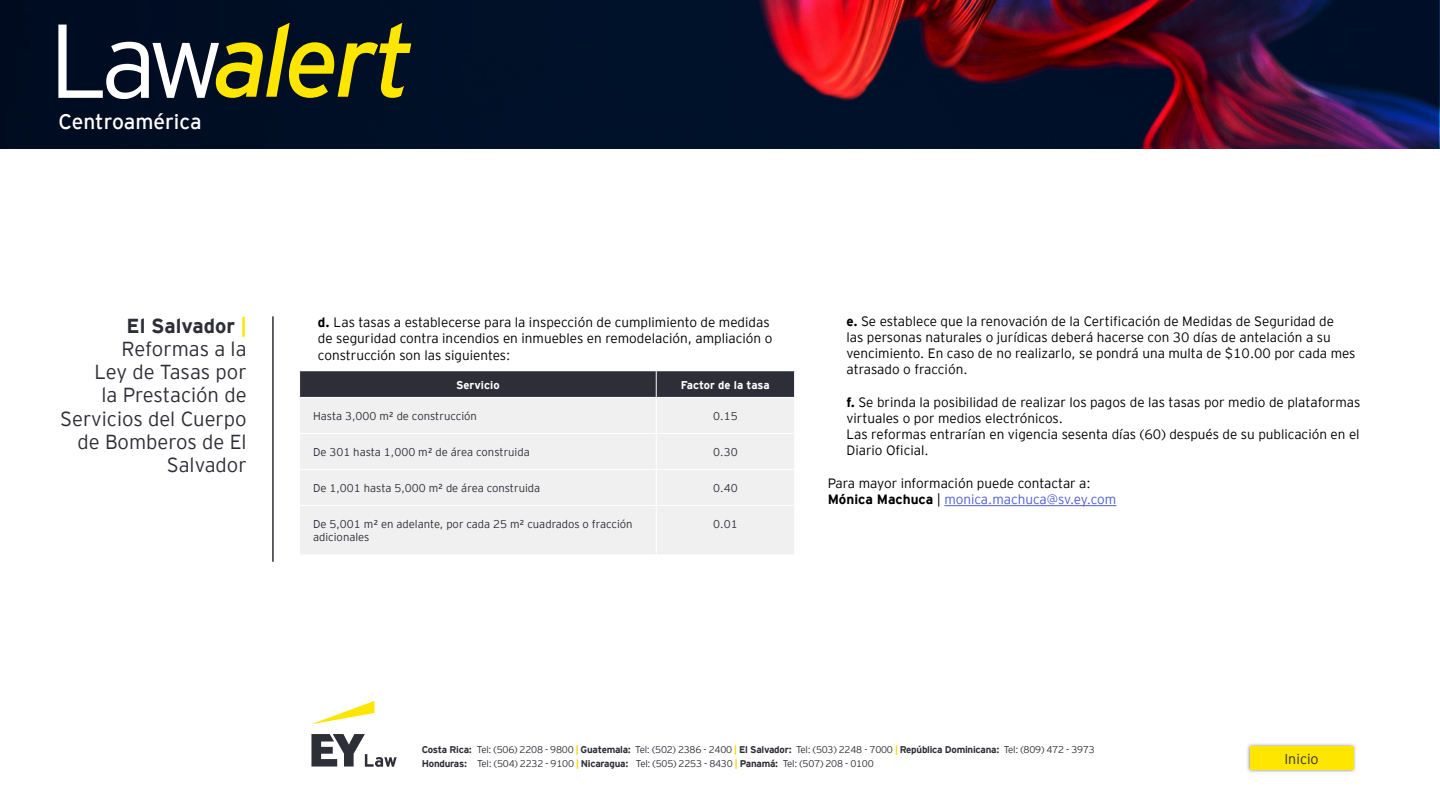
<style>
.page{position:relative;width:1440px;height:810px;background:#fff}
.page>*{position:absolute;margin:0;border:0;box-sizing:border-box;transform-origin:0 0}
.t1{font:21px "EY Interstate";color:#fff}
.t2{font:300 20.25px/23.2px "EY Interstate";color:#2e2e38;text-align:right}
.t3{font:300 14.25px "EY Interstate";color:#2e2e38}
.t4{font:300 13.5px/16.2px "EY Interstate";color:#000}
.t5{font:300 11.25px/13.5px "EY Interstate";color:#2e2e38}
.t6{font:700 11.25px "EY Interstate";color:#fff}
.t7{font:300 9.75px/14.2px "EY Interstate";letter-spacing:-.025em;color:#2e2e38}
.s1{font-weight:700}
.s2{font-weight:700;color:#ffe600}
.s3{color:#4f5cd6}
.s4{font-weight:700;color:#ffd400}
</style>
<div class="page">
<svg style="left:0;top:0;width:1438px;height:148px;background:#200f27"></svg>
<svg style="left:312px;top:701px;width:63px;height:23px"></svg>
<svg style="left:311px;top:734px;width:86px;height:33px"></svg>
<svg style="left:58px;top:23px;width:353px;height:76px;background:#525738"></svg>
<hr style="left:272px;top:316px;width:2px;height:246px;background:#2e2e38">
<hr style="left:944px;top:506px;width:172px;height:1px;background:#4f5cd6">
<div style="left:1246px;top:742px;width:111px;height:32px;background:#000;opacity:.5"></div>
<div style="left:1250px;top:746px;width:103px;height:24px;background:#ffe600"></div>
<div style="left:300px;top:398px;width:494px;height:156px;background:#f1f0f0"></div>
<hr style="left:656px;top:398px;width:1px;height:35px;background:#fff">
<hr style="left:299px;top:433px;width:357px;height:1px;background:#fff">
<hr style="left:656px;top:433px;width:139px;height:1px;background:#fff">
<hr style="left:656px;top:434px;width:1px;height:35px;background:#fff">
<hr style="left:299px;top:469px;width:357px;height:1px;background:#fff">
<hr style="left:656px;top:469px;width:139px;height:1px;background:#fff">
<hr style="left:656px;top:470px;width:1px;height:35px;background:#fff">
<hr style="left:299px;top:505px;width:357px;height:1px;background:#fff">
<hr style="left:656px;top:505px;width:139px;height:1px;background:#fff">
<hr style="left:656px;top:506px;width:1px;height:49px;background:#fff">
<svg style="left:299px;top:371px;width:496px;height:26px;background:#31313b"></svg>
<h1 class="t1" style="left:58px;top:107px;width:145px">Centroamérica</h1>
<h2 class="t2" style="left:60px;top:313px;width:188px"><span class="s1">El Salvador</span> <span class="s2">|<br></span>Reformas a la<br>Ley de Tasas por<br>la Prestación de<br>Servicios del Cuerpo de Bomberos de El<br>Salvador</h2>
<p class="t4" style="left:318px;top:314px;width:456px"><span class="s1">d.</span> Las tasas a establecerse para la inspección de cumplimiento de medidas de seguridad contra incendios en inmuebles en remodelación, ampliación o construcción son las siguientes:</p>
<p class="t4" style="left:846px;top:312px;width:511px"><span class="s1">e.</span> Se establece que la renovación de la Certificación de Medidas de Seguridad de<br>las personas naturales o jurídicas deberá hacerse con 30 días de antelación a su vencimiento. En caso de no realizarlo, se pondrá una multa de $10.00 por cada mes atrasado o fracción.</p>
<p class="t6" style="left:456px;top:377px;width:45px">Servicio</p>
<p class="t6" style="left:681px;top:377px;width:90px">Factor de la tasa</p>
<p class="t5" style="left:313px;top:409px;width:165px">Hasta 3,000 m² de construcción</p>
<p class="t5" style="left:713px;top:409px;width:26px">0.15</p>
<p class="t5" style="left:313px;top:445px;width:218px">De 301 hasta 1,000 m² de área construida</p>
<p class="t5" style="left:713px;top:445px;width:26px">0.30</p>
<p class="t5" style="left:313px;top:481px;width:229px">De 1,001 hasta 5,000 m² de área construida</p>
<p class="t5" style="left:713px;top:481px;width:26px">0.40</p>
<p class="t5" style="left:313px;top:517px;width:321px">De 5,001 m² en adelante, por cada 25 m² cuadrados o fracción adicionales</p>
<p class="t5" style="left:713px;top:517px;width:26px">0.01</p>
<p class="t4" style="left:846px;top:393px;width:515px"><span class="s1">f.</span> Se brinda la posibilidad de realizar los pagos de las tasas por medio de plataformas virtuales o por medios electrónicos.<br>Las reformas entrarían en vigencia sesenta días (60) después de su publicación en el Diario Oficial.</p>
<p class="t4" style="left:828px;top:474px;width:290px">Para mayor información puede contactar a:<br><span class="s1">Mónica Machuca</span> | <span class="s3">monica.machuca@sv.ey.com</span></p>
<p class="t7" style="left:422px;top:742px;width:674px"><span class="s1">Costa Rica:</span> Tel: (506) 2208 - 9800 <span class="s4">|</span> <span class="s1">Guatemala:</span> Tel: (502) 2386 - 2400 <span class="s4">|</span> <span class="s1">El Salvador:</span> Tel: (503) 2248 - 7000 <span class="s4">|</span> <span class="s1">República Dominicana:</span> Tel: (809) 472 - 3973<br><span class="s1">Honduras:</span> Tel: (504) 2232 - 9100 <span class="s4">|</span> <span class="s1">Nicaragua:</span> Tel: (505) 2253 - 8430 <span class="s4">|</span> <span class="s1">Panamá:</span> Tel: (507) 208 - 0100</p>
<p class="t3" style="left:1284px;top:749px;width:36px">Inicio</p>
</div>
